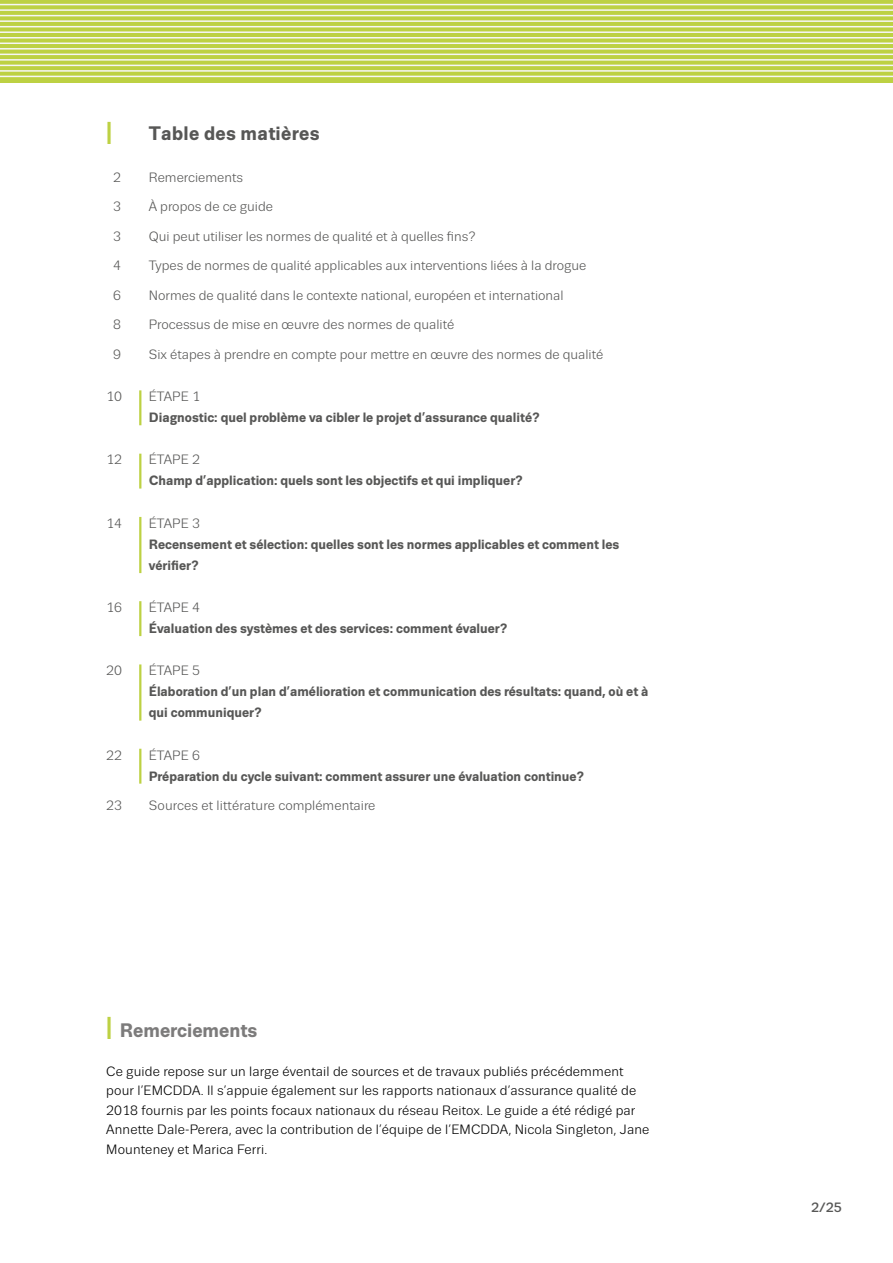
<style>
.page{position:relative;width:893px;height:1263px;background:#fff}
.page>*{position:absolute;margin:0;border:0;box-sizing:border-box;transform-origin:0 0}
.Contents_title{font:700 19.5px "Trivia Sans";letter-spacing:.015em;color:#575756}
.headline_2{font:700 19.5px "Trivia Sans";color:#7c7b7b}
.t1{font:13.5px "Trivia Sans";color:#575756}
.t2{font:700 13.5px/21px "Trivia Sans";color:#575756}
.regular_text_9_13{font:13.5px/19.5px "Trivia Sans";letter-spacing:.01em;color:#000}
.t3{font:500 13.5px "Trivia Sans";color:#575756}
.s1{font-size:31.65px;color:#bdd143}
</style>
<div class="page">
<svg style="left:0;top:1px;width:893px;height:82px;background:#c0d34e"></svg>
<hr style="left:0;top:0;width:893px;height:1px;background:#f6f6f6">
<hr style="left:0;top:4px;width:893px;height:1px;background:#f6f6f6">
<hr style="left:0;top:9px;width:893px;height:2px;background:#f6f6f6">
<hr style="left:0;top:15px;width:893px;height:1px;background:#f6f6f6">
<hr style="left:0;top:20px;width:893px;height:2px;background:#f6f6f6">
<hr style="left:0;top:26px;width:893px;height:1px;background:#f6f6f6">
<hr style="left:0;top:31px;width:893px;height:2px;background:#f6f6f6">
<hr style="left:0;top:37px;width:893px;height:1px;background:#f6f6f6">
<hr style="left:0;top:43px;width:893px;height:1px;background:#f6f6f6">
<hr style="left:0;top:48px;width:893px;height:2px;background:#f6f6f6">
<hr style="left:0;top:54px;width:893px;height:1px;background:#f6f6f6">
<hr style="left:0;top:59px;width:893px;height:2px;background:#f6f6f6">
<hr style="left:0;top:65px;width:893px;height:1px;background:#f6f6f6">
<hr style="left:0;top:70px;width:893px;height:2px;background:#f6f6f6">
<hr style="left:0;top:76px;width:893px;height:1px;background:#f6f6f6">
<hr style="left:139px;top:390px;width:2px;height:35px;background:#bdd143">
<hr style="left:139px;top:454px;width:2px;height:35px;background:#bdd143">
<hr style="left:139px;top:517px;width:2px;height:56px;background:#bdd143">
<hr style="left:139px;top:601px;width:2px;height:35px;background:#bdd143">
<hr style="left:139px;top:664px;width:2px;height:57px;background:#bdd143">
<hr style="left:139px;top:749px;width:2px;height:35px;background:#bdd143">
<p class="Contents_title" style="left:106px;top:122px;width:215px"><span class="s1">I</span> Table des matières</p>
<p class="t1" style="left:113px;top:170px;width:9px">2</p>
<p class="t1" style="left:149px;top:170px;width:96px">Remerciements</p>
<p class="t1" style="left:113px;top:200px;width:9px">3</p>
<p class="t1" style="left:149px;top:200px;width:126px">À propos de ce guide</p>
<p class="t1" style="left:113px;top:229px;width:9px">3</p>
<p class="t1" style="left:149px;top:229px;width:328px">Qui peut utiliser les normes de qualité et à quelles fins?</p>
<p class="t1" style="left:113px;top:259px;width:9px">4</p>
<p class="t1" style="left:149px;top:259px;width:439px">Types de normes de qualité applicables aux interventions liées à la drogue</p>
<p class="t1" style="left:113px;top:288px;width:9px">6</p>
<p class="t1" style="left:149px;top:288px;width:416px">Normes de qualité dans le contexte national, européen et international</p>
<p class="t1" style="left:113px;top:318px;width:9px">8</p>
<p class="t1" style="left:149px;top:318px;width:307px">Processus de mise en œuvre des normes de qualité</p>
<p class="t1" style="left:113px;top:347px;width:9px">9</p>
<p class="t1" style="left:149px;top:347px;width:456px">Six étapes à prendre en compte pour mettre en œuvre des normes de qualité</p>
<p class="t1" style="left:106px;top:389px;width:17px">10</p>
<p class="t1" style="left:149px;top:389px;width:53px">ÉTAPE 1</p>
<p class="t2" style="left:149px;top:407px;width:393px">Diagnostic: quel problème va cibler le projet d’assurance qualité?</p>
<p class="t1" style="left:106px;top:453px;width:17px">12</p>
<p class="t1" style="left:149px;top:453px;width:53px">ÉTAPE 2</p>
<p class="t2" style="left:149px;top:471px;width:376px">Champ d’application: quels sont les objectifs et qui impliquer?</p>
<p class="t1" style="left:106px;top:516px;width:17px">14</p>
<p class="t1" style="left:149px;top:516px;width:53px">ÉTAPE 3</p>
<p class="t2" style="left:149px;top:534px;width:472px">Recensement et sélection: quelles sont les normes applicables et comment les vérifier?</p>
<p class="t1" style="left:106px;top:600px;width:17px">16</p>
<p class="t1" style="left:149px;top:600px;width:53px">ÉTAPE 4</p>
<p class="t2" style="left:149px;top:618px;width:360px">Évaluation des systèmes et des services: comment évaluer?</p>
<p class="t1" style="left:106px;top:663px;width:17px">20</p>
<p class="t1" style="left:149px;top:663px;width:53px">ÉTAPE 5</p>
<p class="t2" style="left:149px;top:681px;width:501px">Élaboration d’un plan d’amélioration et communication des résultats: quand, où et à qui communiquer?</p>
<p class="t1" style="left:106px;top:748px;width:17px">22</p>
<p class="t1" style="left:149px;top:748px;width:53px">ÉTAPE 6</p>
<p class="t2" style="left:149px;top:766px;width:437px">Préparation du cycle suivant: comment assurer une évaluation continue?</p>
<p class="t1" style="left:106px;top:798px;width:17px">23</p>
<p class="t1" style="left:149px;top:798px;width:228px">Sources et littérature complémentaire</p>
<h2 class="headline_2" style="left:106px;top:1019px;width:152px"><span class="s1">I</span> Remerciements</h2>
<p class="regular_text_9_13" style="left:106px;top:1061px;width:545px">Ce guide repose sur un large éventail de sources et de travaux publiés précédemment pour l’EMCDDA. Il s’appuie également sur les rapports nationaux d’assurance qualité de 2018 fournis par les points focaux nationaux du réseau Reitox. Le guide a été rédigé par Annette Dale-Perera, avec la contribution de l’équipe de l’EMCDDA, Nicola Singleton, Jane Mounteney et Marica Ferri.</p>
<p class="t3" style="left:811px;top:1200px;width:32px">2/25</p>
</div>
